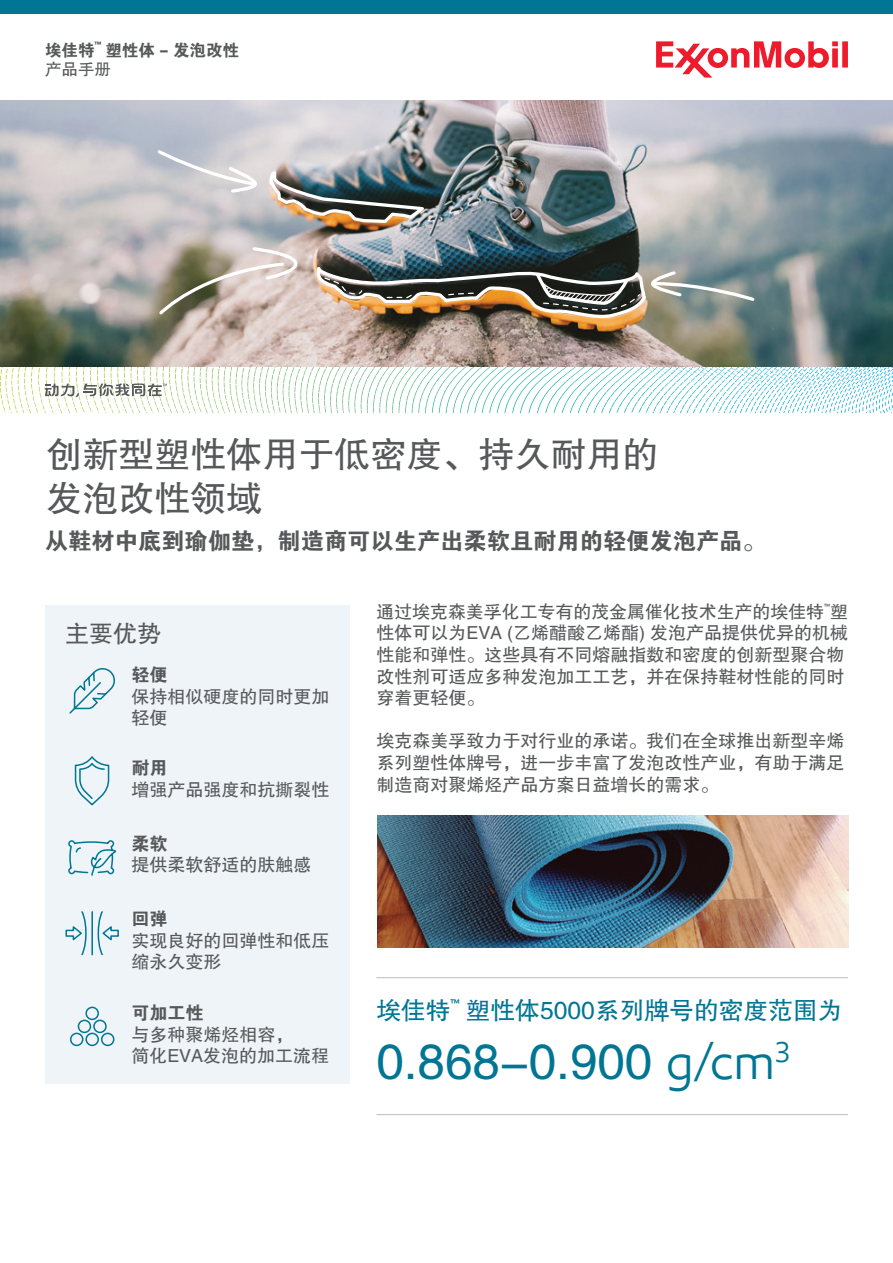
<style>
.page{position:relative;width:893px;height:1263px;background:#fff}
.page>*{position:absolute;margin:0;border:0;box-sizing:border-box;transform-origin:0 0}
.t1{font:49.5px "FZHTK GBK1 0";color:#007694}
.t2{font:36px/43.2px "FZHTK GBK1 0";color:#57585a}
.t3{font:24.75px "FZHTK GBK1 0";color:#007694}
.t4{font:24px "FZHTK GBK1 0";color:#57585a}
.t5{font:23.25px "FZDHTK GBK1 0";color:#57585a}
.t6{font:18px/21.6px "FZHTK GBK1 0";color:#57585a}
.t7{font:18px "FZDHTK GBK1 0";color:#57585a}
.t8{font:16.5px "FZDHTK GBK1 0";color:#57585a}
.t9{font:16.5px "FZHTK GBK1 0";color:#57585a}
.s1{font-family:"E Mprint";font-weight:600;font-size:21.45px}
.s2{font-family:"E Mprint";font-weight:700}
.s3{font-family:"E Mprint";font-size:19.5px}
.s4{font-family:"E Mprint";font-size:30px}
.s5{font-family:"E Mprint"}
</style>
<div class="page">
<div style="left:45px;top:605px;width:305px;height:478px;background:#eef4f7"></div>
<div style="left:0;top:0;width:893px;height:14px;background:#007694"></div>
<svg style="left:656px;top:41px;width:192px;height:37px"></svg>
<svg style="left:2px;top:404px;width:58px;height:4px"></svg>
<svg style="left:572px;top:367px;width:321px;height:4px"></svg>
<svg style="left:74px;top:756px;width:36px;height:50px"></svg>
<img style="left:0;top:101px;width:893px;height:266px">
<svg style="left:156px;top:148px;width:104px;height:46px;background:#d0cfd4"></svg>
<svg style="left:158px;top:246px;width:145px;height:70px;background:#b8ada0"></svg>
<img style="left:268px;top:170px;width:158px;height:60px">
<img style="left:314px;top:265px;width:442px;height:56px">
<svg style="left:69px;top:668px;width:46px;height:46px"></svg>
<svg style="left:70px;top:1006px;width:45px;height:41px"></svg>
<svg style="left:65px;top:911px;width:54px;height:45px"></svg>
<svg style="left:68px;top:840px;width:49px;height:36px"></svg>
<img style="left:377px;top:815px;width:472px;height:133px">
<hr style="left:376px;top:977px;width:472px;height:1px;background:#bcbdc0">
<hr style="left:376px;top:1114px;width:472px;height:1px;background:#bcbdc0">
<svg style="left:45px;top:383px;width:122px;height:14px"></svg>
<p class="t8" style="left:45px;top:41px;width:196px">埃佳特<span class="s1">™</span> 塑性体 <span class="s2">–</span> 发泡改性</p>
<p class="t9" style="left:45px;top:61px;width:67px">产品手册</p>
<h2 class="t2" style="left:46px;top:435px;width:613px">创新型塑性体用于低密度、持久耐用的发泡改性领域</h2>
<p class="t5" style="left:45px;top:528px;width:722px">从鞋材中底到瑜伽垫，制造商可以生产出柔软且耐用的轻便发泡产品。</p>
<h3 class="t4" style="left:65px;top:621px;width:97px">主要优势</h3>
<p class="t7" style="left:131px;top:665px;width:37px">轻便</p>
<p class="t6" style="left:131px;top:686px;width:199px">保持相似硬度的同时更加轻便</p>
<p class="t7" style="left:131px;top:758px;width:37px">耐用</p>
<p class="t6" style="left:131px;top:779px;width:199px">增强产品强度和抗撕裂性</p>
<p class="t7" style="left:131px;top:833px;width:37px">柔软</p>
<p class="t6" style="left:131px;top:855px;width:181px">提供柔软舒适的肤触感</p>
<p class="t7" style="left:131px;top:909px;width:37px">回弹</p>
<p class="t6" style="left:131px;top:930px;width:199px">实现良好的回弹性和低压缩永久变形</p>
<p class="t7" style="left:131px;top:1003px;width:73px">可加工性</p>
<p class="t6" style="left:131px;top:1024px;width:199px">与多种聚烯烃相容，<br>简化EVA发泡的加工流程</p>
<p class="t6" style="left:376px;top:601px;width:473px">通过埃克森美孚化工专有的茂金属催化技术生产的埃佳特<span class="s3">™</span>塑性体可以为EVA (乙烯醋酸乙烯酯) 发泡产品提供优异的机械性能和弹性。这些具有不同熔融指数和密度的创新型聚合物改性剂可适应多种发泡加工工艺，并在保持鞋材性能的同时穿着更轻便。</p>
<p class="t6" style="left:376px;top:731px;width:469px;text-align:justify">埃克森美孚致力于对行业的承诺。我们在全球推出新型辛烯系列塑性体牌号，进一步丰富了发泡改性产业，有助于满足制造商对聚烯烃产品方案日益增长的需求。</p>
<h3 class="t3" style="left:376px;top:997px;width:468px">埃佳特<span class="s4">™</span> 塑性体5000系列牌号的密度范围为</h3>
<h1 class="t1" style="left:376px;top:1034px;width:416px">0.868-0.900 <span class="s5">g/cm</span><sup>3</sup></h1>
</div>
